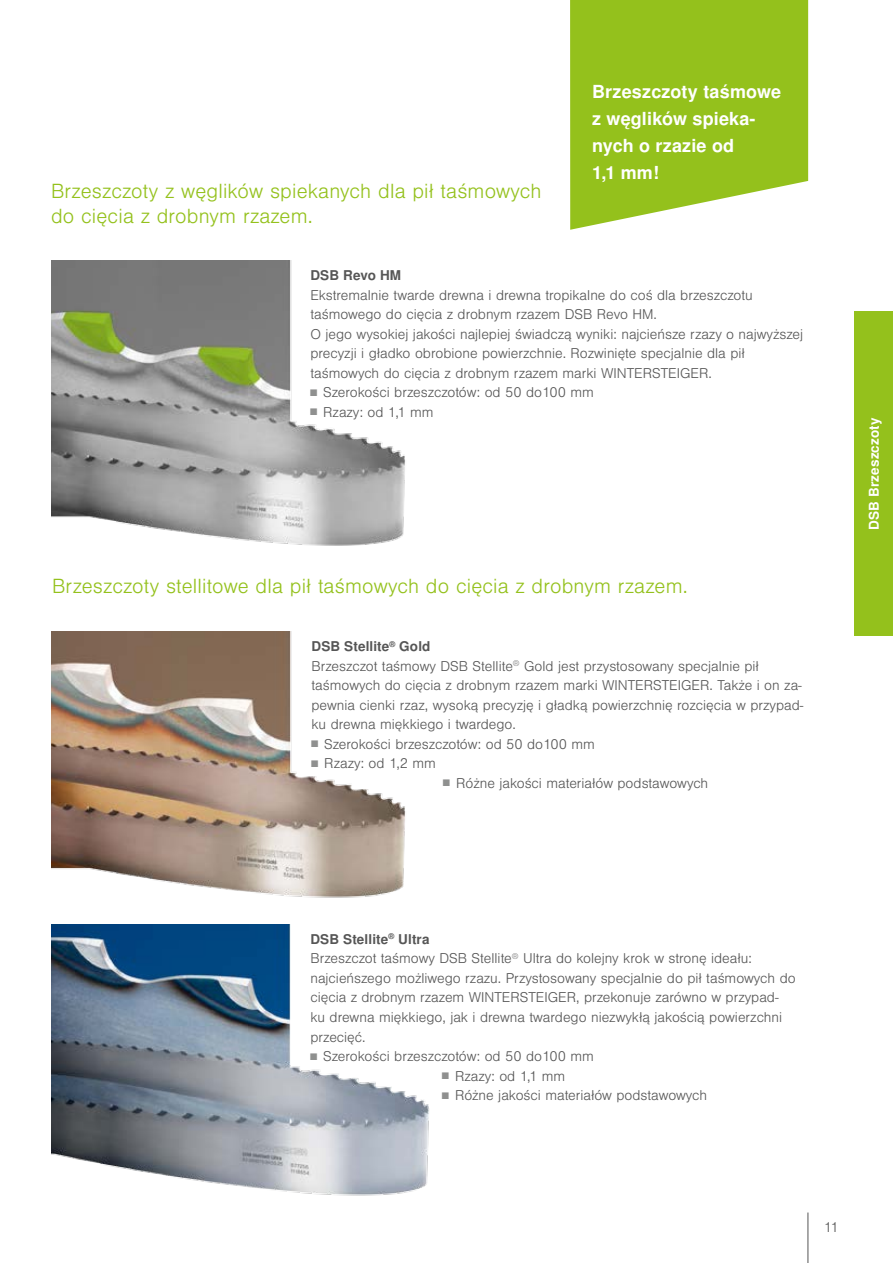
<style>
.page{position:relative;width:893px;height:1263px;background:#fff}
.page>*{position:absolute;margin:0;border:0;box-sizing:border-box;transform-origin:0 0}
.t1{font:300 19.5px/25.5px "Nimbus San LOT";letter-spacing:.01em;color:#94c11c}
.t2{font:700 18px/27px "Nimbus San LOT";letter-spacing:.01em;color:#fff}
.t3{font:300 13.5px/19.5px "Nimbus San LOT";color:#565656}
.t4{font:700 13.5px "Nimbus San LOT";letter-spacing:.01em;color:#fff}
.t5{font:700 13.5px "Nimbus San LOT";letter-spacing:.01em;color:#565656}
.s1{font-size:9px;color:#8f908f}
.s2{font-weight:700}
</style>
<div class="page">
<hr style="left:808px;top:1212px;width:1px;height:51px;background:#565656">
<img style="left:51px;top:632px;width:355px;height:266px">
<img style="left:51px;top:261px;width:354px;height:285px">
<img style="left:51px;top:924px;width:378px;height:272px">
<svg style="left:570px;top:0;width:238px;height:230px;background:#9fc734"></svg>
<div style="left:855px;top:311px;width:38px;height:325px;background:#94c11c"></div>
<h1 class="t1" style="left:51px;top:178px;width:492px">Brzeszczoty z węglików spiekanych dla pił taśmowych do cięcia z drobnym rzazem.</h1>
<h2 class="t2" style="left:592px;top:79px;width:191px">Brzeszczoty taśmowe z węglików spieka&shy;nych o rzazie od<br>1,1 mm!</h2>
<p class="t5" style="left:310px;top:267px;width:92px">DSB Revo HM</p>
<p class="t3" style="left:310px;top:286px;width:494px">Ekstremalnie twarde drewna i drewna tropikalne do coś dla brzeszczotu taśmowego do cięcia z drobnym rzazem DSB Revo HM.<br>O jego wysokiej jakości najlepiej świadczą wyniki: najcieńsze rzazy o najwyższej precyzji i gładko obrobione powierzchnie. Rozwinięte specjalnie dla pił taśmowych do cięcia z drobnym rzazem marki WINTERSTEIGER.</p>
<p class="t3" style="left:310px;top:383px;width:285px"><span class="s1">■</span> Szerokości brzeszczotów: od 50 do100 mm</p>
<p class="t3" style="left:310px;top:403px;width:125px"><span class="s1">■</span> Rzazy: od 1,1 mm</p>
<h1 class="t1" style="left:52px;top:573px;width:637px">Brzeszczoty stellitowe dla pił taśmowych do cięcia z drobnym rzazem.</h1>
<p class="t3" style="left:311px;top:637px;width:493px"><span class="s2">DSB Stellite</span><sup>®</sup> <span class="s2">Gold<br></span>Brzeszczot taśmowy DSB Stellite<sup>®</sup> Gold jest przystosowany specjalnie pił taśmowych do cięcia z drobnym rzazem marki WINTERSTEIGER. Także i on za&shy;pewnia cienki rzaz, wysoką precyzję i gładką powierzchnię rozcięcia w przypad&shy;ku drewna miękkiego i twardego.</p>
<p class="t3" style="left:311px;top:734px;width:285px"><span class="s1">■</span> Szerokości brzeszczotów: od 50 do100 mm</p>
<p class="t3" style="left:311px;top:754px;width:126px"><span class="s1">■</span> Rzazy: od 1,2 mm</p>
<p class="t3" style="left:443px;top:773px;width:266px"><span class="s1">■</span> Różne jakości materiałów podstawowych</p>
<p class="t4" style="left:866px;top:530px;width:114px;rotate:-90deg">DSB Brzeszczoty</p>
<p class="t3" style="left:310px;top:930px;width:487px"><span class="s2">DSB Stellite</span><sup>®</sup> <span class="s2">Ultra<br></span>Brzeszczot taśmowy DSB Stellite<sup>®</sup> Ultra do kolejny krok w stronę ideału: najcieńszego możliwego rzazu. Przystosowany specjalnie do pił taśmowych do cięcia z drobnym rzazem WINTERSTEIGER, przekonuje zarówno w przypad&shy;ku drewna miękkiego, jak i drewna twardego niezwykłą jakością powierzchni przecięć.</p>
<p class="t3" style="left:310px;top:1047px;width:285px"><span class="s1">■</span> Szerokości brzeszczotów: od 50 do100 mm</p>
<p class="t3" style="left:442px;top:1066px;width:125px"><span class="s1">■</span> Rzazy: od 1,1 mm</p>
<p class="t3" style="left:442px;top:1086px;width:266px"><span class="s1">■</span> Różne jakości materiałów podstawowych</p>
<p class="t3" style="left:824px;top:1218px;width:16px">11</p>
</div>
